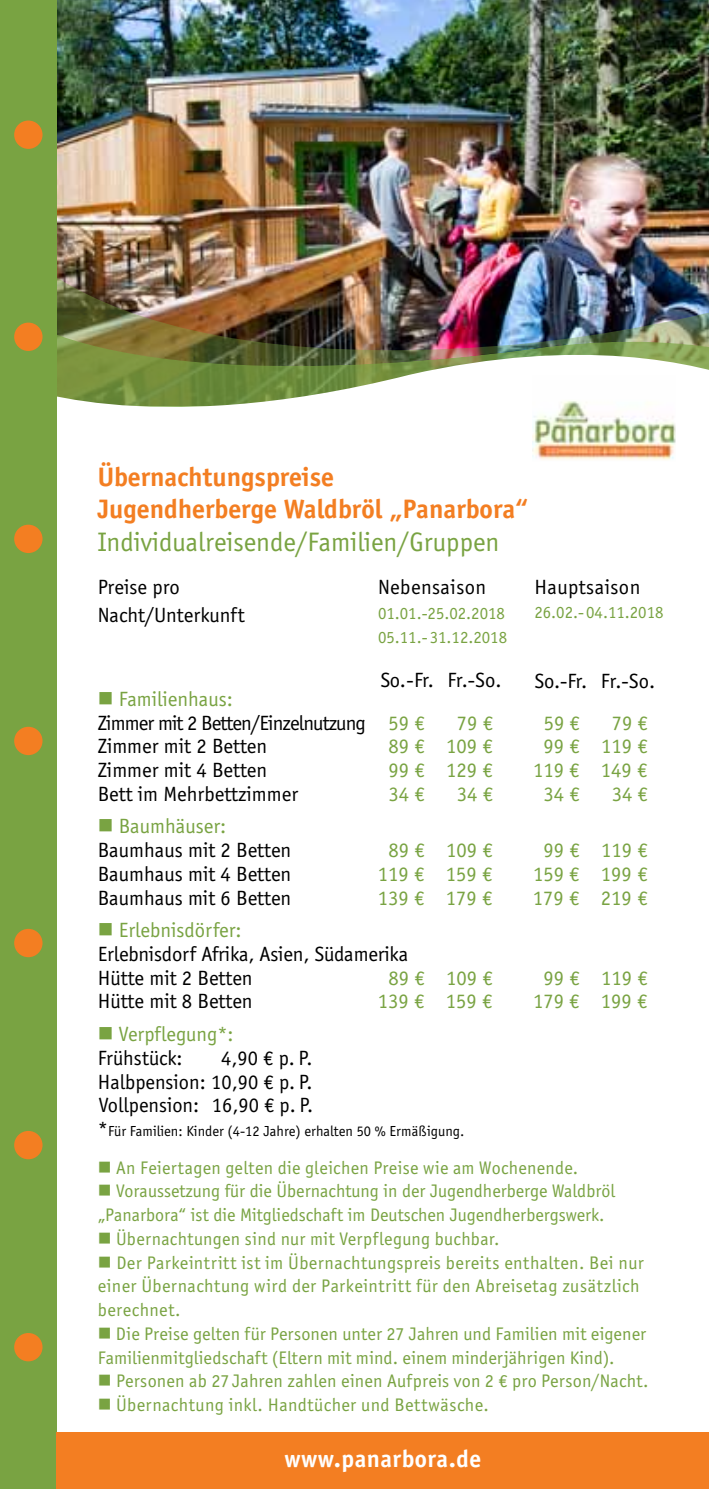
<style>
.page{position:relative;width:709px;height:1489px;background:#fff}
.page>*{position:absolute;margin:0;border:0;box-sizing:border-box;transform-origin:0 0}
.t1{font:700 27.5px/32.5px "Officina Sans EF";color:#f37e22}
.t2{font:27.5px "Officina Sans EF";color:#79a342}
.t3{font:700 25px "Officina Sans EF";letter-spacing:.02em;color:#fff}
.t4{font:21.25px/23.8px "Officina Sans EF";color:#000}
.t5{font:21.25px/23.8px "Officina Sans EF";color:#79a342}
.t6{font:21.25px/23.8px "Officina Sans EF";letter-spacing:-.04em;color:#000}
.t7{font:21.25px "Officina Sans EF";letter-spacing:.02em;color:#000}
.t8{font:18.75px/23.8px "Officina Sans EF";letter-spacing:.015em;color:#79a342}
.t9{font:17.5px/23.8px "Officina Sans EF";color:#79a342}
.t10{font:15px "Officina Sans EF";color:#000}
.s1{color:#fff}
.s2{color:#79a342}
.s3{color:#000}
.s4{font-size:21.25px}
</style>
<div class="page">
<img style="left:57px;top:0;width:652px;height:262px">
<img style="left:57px;top:262px;width:652px;height:64px">
<img style="left:57px;top:326px;width:652px;height:10px">
<img style="left:57px;top:336px;width:652px;height:71px">
<div style="left:0;top:0;width:57px;height:1488px;background:#79a342"></div>
<div style="left:14px;top:524px;width:29px;height:29px;background:#f37e22;border-radius:50%"></div>
<div style="left:14px;top:726px;width:29px;height:29px;background:#f37e22;border-radius:50%"></div>
<div style="left:14px;top:928px;width:29px;height:29px;background:#f37e22;border-radius:50%"></div>
<div style="left:14px;top:1130px;width:29px;height:29px;background:#f37e22;border-radius:50%"></div>
<div style="left:14px;top:120px;width:29px;height:29px;background:#f37e22;border-radius:50%"></div>
<div style="left:14px;top:322px;width:29px;height:29px;background:#f37e22;border-radius:50%"></div>
<div style="left:14px;top:1332px;width:29px;height:29px;background:#f37e22;border-radius:50%"></div>
<div style="left:57px;top:1431px;width:652px;height:57px;background:#f37e22"></div>
<img style="left:532px;top:376px;width:144px;height:84px">
<h1 class="t1" style="left:98px;top:460px;width:432px">Übernachtungspreise<br>Jugendherberge Waldbröl „Panarbora“</h1>
<h1 class="t2" style="left:98px;top:526px;width:403px">Individualreisende/Familien/Gruppen</h1>
<p class="t4" style="left:98px;top:573px;width:205px;line-height:27.5px">Preise pro<br>Nacht/Unterkunft<span class="s1">/Nacht</span></p>
<p class="t7" style="left:378px;top:575px;width:110px">Nebensaison</p>
<p class="t9" style="left:378px;top:601px;width:131px">01.01.-25.02.2018<br>05.11.- 31.12.2018</p>
<p class="t7" style="left:534px;top:575px;width:107px">Hauptsaison</p>
<p class="t9" style="left:534px;top:600px;width:131px">26.02.- 04.11.2018</p>
<p class="t4" style="left:380px;top:668px;width:123px">So. - Fr. Fr.-So.</p>
<p class="t4" style="left:534px;top:669px;width:122px">So.-Fr. Fr.-So.</p>
<p class="t6" style="left:98px;top:687px;width:328px"><span class="s2">■ Familienhaus:<br></span>Zimmer mit 2 Betten/Einzelnutzung <span class="s2">59 €</span></p>
<p class="t5" style="left:457px;top:711px;width:38px">79 €</p>
<p class="t5" style="left:543px;top:711px;width:38px">59 €</p>
<p class="t5" style="left:612px;top:711px;width:37px">79 €</p>
<p class="t4" style="left:98px;top:734px;width:171px">Zimmer mit 2 Betten</p>
<p class="t5" style="left:388px;top:734px;width:106px">89 € 109 €</p>
<p class="t5" style="left:543px;top:734px;width:106px">99 € 119 €</p>
<p class="t4" style="left:98px;top:758px;width:171px">Zimmer mit 4 Betten</p>
<p class="t5" style="left:388px;top:758px;width:106px">99 € 129 €</p>
<p class="t5" style="left:533px;top:758px;width:116px">119 € 149 €</p>
<p class="t4" style="left:98px;top:782px;width:202px">Bett im Mehrbettzimmer</p>
<p class="t5" style="left:388px;top:782px;width:38px">34 €</p>
<p class="t5" style="left:457px;top:782px;width:38px">34 €</p>
<p class="t5" style="left:543px;top:782px;width:38px">34 €</p>
<p class="t5" style="left:612px;top:782px;width:38px">34 €</p>
<p class="t4" style="left:98px;top:814px;width:195px"><span class="s2">■ Baumhäuser:<br></span>Baumhaus mit 2 Betten</p>
<p class="t5" style="left:388px;top:838px;width:106px">89 € 109 €</p>
<p class="t5" style="left:543px;top:838px;width:106px">99 € 119 €</p>
<p class="t4" style="left:98px;top:862px;width:195px">Baumhaus mit 4 Betten</p>
<p class="t5" style="left:378px;top:862px;width:116px">119 € 159 €</p>
<p class="t5" style="left:533px;top:862px;width:116px">159 € 199 €</p>
<p class="t4" style="left:98px;top:886px;width:195px">Baumhaus mit 6 Betten</p>
<p class="t5" style="left:378px;top:886px;width:116px">139 € 179 €</p>
<p class="t5" style="left:533px;top:886px;width:116px">179 € 219 €</p>
<p class="t4" style="left:98px;top:918px;width:312px"><span class="s2">■ Erlebnisdörfer:<br></span>Erlebnisdorf Afrika, Asien, Südamerika<br>Hütte mit 2 Betten</p>
<p class="t5" style="left:388px;top:966px;width:106px">89 € 109 €</p>
<p class="t5" style="left:543px;top:966px;width:106px">99 € 119 €</p>
<p class="t4" style="left:98px;top:989px;width:156px">Hütte mit 8 Betten</p>
<p class="t5" style="left:378px;top:989px;width:116px">139 € 159 €</p>
<p class="t5" style="left:533px;top:989px;width:116px">179 € 199 €</p>
<p class="t5" style="left:98px;top:1022px;width:137px">■ Verpflegung*:<br><span class="s3">Frühstück:</span></p>
<p class="t4" style="left:98px;top:1046px;width:217px;text-align:justify;text-indent:123px">4,90 € p. P.<br>Halbpension: 10,90 € p. P.<br>Vollpension: 16,90 € p. P.</p>
<p class="t10" style="left:98px;top:1122px;width:368px"><span class="s4">*</span>Für Familien: Kinder (4-12 Jahre) erhalten 50 % Ermäßigung.</p>
<p class="t8" style="left:98px;top:1155px;width:482px">■ An Feiertagen gelten die gleichen Preise wie am Wochenende.</p>
<p class="t8" style="left:98px;top:1179px;width:519px">■ Voraussetzung für die Übernachtung in der Jugendherberge Waldbröl „Panarbora“ ist die Mitgliedschaft im Deutschen Jugendherbergswerk.</p>
<p class="t8" style="left:98px;top:1226px;width:403px">■ Übernachtungen sind nur mit Verpflegung buchbar.</p>
<p class="t8" style="left:98px;top:1250px;width:547px">■ Der Parkeintritt ist im Übernachtungspreis bereits enthalten. Bei nur einer Übernachtung wird der Parkeintritt für den Abreisetag zusätzlich berechnet.</p>
<p class="t8" style="left:98px;top:1321px;width:550px">■ Die Preise gelten für Personen unter 27 Jahren und Familien mit eigener<br>Familienmitgliedschaft (Eltern mit mind. einem minderjährigen Kind).</p>
<p class="t8" style="left:98px;top:1369px;width:552px">■ Personen ab 27 Jahren zahlen einen Aufpreis von 2 € pro Person/Nacht.</p>
<p class="t8" style="left:98px;top:1393px;width:392px">■ Übernachtung inkl. Handtücher und Bettwäsche.</p>
<h2 class="t3" style="left:284px;top:1442px;width:198px">www.panarbora.de</h2>
</div>
